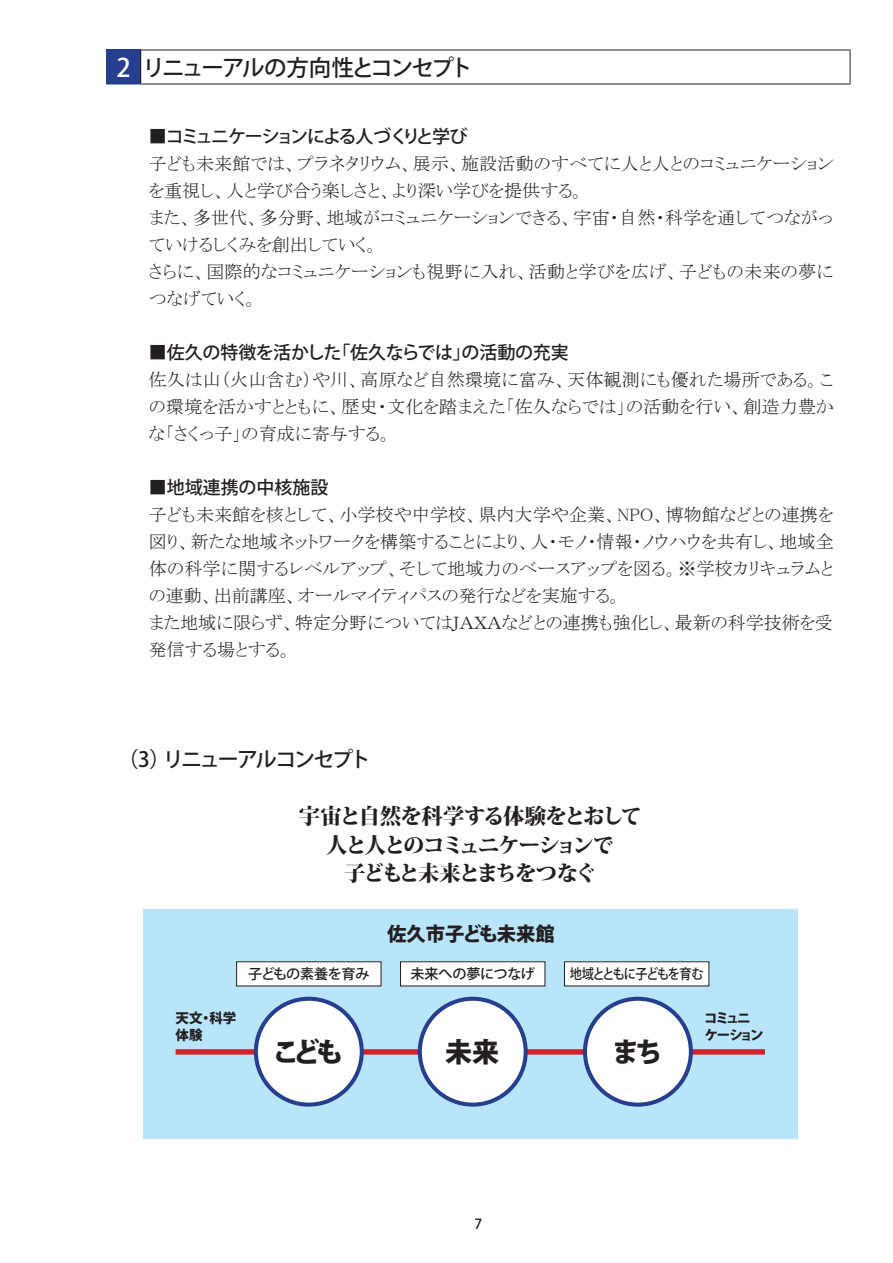
<style>
.page{position:relative;width:893px;height:1263px;background:#fff}
.page>*{position:absolute;margin:0;border:0;box-sizing:border-box;transform-origin:0 0}
.t1{font:800 27px "Koz Go Pro";letter-spacing:-.15em;color:#231f20}
.t2{font:500 22.5px "Koz Go Pro";letter-spacing:-.1em;color:#231f20}
.t3{font:800 21.45px/28.5px "Koz Min Pro";letter-spacing:-.11em;color:#231f20;text-align:center}
.t4{font:500 21px "Koz Go Pro";letter-spacing:-.11em;color:#231f20}
.t5{font:800 19.35px "Koz Go Pro";color:#231f20}
.t6{font:18px/27px "MS P Mincho";letter-spacing:.005em;color:#231f20}
.t7{font:500 18px "Koz Go Pro";letter-spacing:-.02em;color:#231f20}
.t8{font:500 18px "Koz Go Pro";letter-spacing:-.105em;color:#231f20}
.t9{font:500 18px "Koz Go Pro";color:#231f20}
.t10{font:500 14.1px "Koz Go Pro";letter-spacing:-.1em;color:#231f20;scale:.86 1}
.t11{font:500 14.1px "Koz Go Pro";letter-spacing:-.04em;color:#231f20}
.t12{font:500 14.1px "Koz Go Pro";letter-spacing:-.02em;color:#231f20}
.t13{font:500 13.8px "Koz Go Pro";color:#231f20}
.t14{font:800 13.5px/17.5px "Koz Go Pro";letter-spacing:-.16em;color:#231f20}
.t15{font:800 13.5px/17.5px "Koz Go Pro";letter-spacing:-.11em;color:#231f20}
.s1{font-size:25.5px;color:#fff}
</style>
<div class="page">
<div style="left:144px;top:909px;width:654px;height:230px;background:#b9e5fa"></div>
<div style="left:176px;top:1049px;width:589px;height:5px;background:#d1232a"></div>
<div style="left:107px;top:50px;width:34px;height:34px;background:#253f8e"></div>
<hr style="left:140px;top:50px;width:1px;height:34px;background:#231f20">
<hr style="left:106px;top:50px;width:35px;height:1px;background:#253f8e">
<hr style="left:106px;top:50px;width:1px;height:34px;background:#253f8e">
<hr style="left:106px;top:84px;width:35px;height:1px;background:#253f8e">
<hr style="left:141px;top:50px;width:709px;height:1px;background:#231f20">
<hr style="left:850px;top:50px;width:1px;height:34px;background:#231f20">
<hr style="left:141px;top:84px;width:709px;height:1px;background:#231f20">
<div style="left:237px;top:962px;width:144px;height:24px;background:#fff"></div>
<div style="left:400px;top:962px;width:145px;height:24px;background:#fff"></div>
<div style="left:564px;top:962px;width:145px;height:24px;background:#fff"></div>
<div style="left:256px;top:999px;width:106px;height:105px;background:#fff;border-radius:50%"></div>
<div style="left:254px;top:997px;width:110px;height:110px;border:4px solid #253f8e;border-radius:50%"></div>
<div style="left:420px;top:999px;width:106px;height:105px;background:#fff;border-radius:50%"></div>
<div style="left:418px;top:997px;width:110px;height:110px;border:4px solid #253f8e;border-radius:50%"></div>
<div style="left:585px;top:999px;width:106px;height:105px;background:#fff;border-radius:50%"></div>
<div style="left:583px;top:997px;width:110px;height:110px;border:4px solid #253f8e;border-radius:50%"></div>
<p class="t2" style="left:117px;top:53px;width:358px"><span class="s1">2</span> リニューアルの方向性とコンセプト</p>
<p class="t8" style="left:149px;top:125px;width:320px">■コミュニケーションによる人づくりと学び</p>
<p class="t6" style="left:149px;top:150px;width:686px">子ども未来館では、プラネタリウム、展示、施設活動のすべてに人と人とのコミュニケーションを重視し、人と学び合う楽しさと、より深い学びを提供する。<br>また、多世代、多分野、地域がコミュニケーションできる、宇宙・自然・科学を通してつながっていけるしくみを創出していく。<br>さらに、国際的なコミュニケーションも視野に入れ、活動と学びを広げ、子どもの未来の夢につなげていく。</p>
<p class="t7" style="left:149px;top:341px;width:422px">■佐久の特徴を活かした「佐久ならでは」の活動の充実</p>
<p class="t6" style="left:149px;top:366px;width:686px;text-align:justify">佐久は山（火山含む）や川、高原など自然環境に富み、天体観測にも優れた場所である。この環境を活かすとともに、歴史・文化を踏まえた「佐久ならでは」の活動を行い、創造力豊かな「さくっ子」の育成に寄与する。</p>
<p class="t9" style="left:149px;top:476px;width:181px">■地域連携の中核施設</p>
<p class="t6" style="left:149px;top:501px;width:686px">子ども未来館を核として、小学校や中学校、県内大学や企業、NPO、博物館などとの連携を図り、新たな地域ネットワークを構築することにより、人・モノ・情報・ノウハウを共有し、地域全体の科学に関するレベルアップ、そして地域力のベースアップを図る。※学校カリキュラムとの連動、出前講座、オールマイティパスの発行などを実施する。<br>また地域に限らず、特定分野についてはＪＡＸＡなどとの連携も強化し、最新の科学技術を受発信する場とする。</p>
<p class="t4" style="left:117px;top:746px;width:255px">（3）リニューアルコンセプト</p>
<p class="t3" style="left:299px;top:801px;width:344px">宇宙と自然を科学する体験をとおして人と人とのコミュニケーションで<br>子どもと未来とまちをつなぐ</p>
<p class="t5" style="left:387px;top:921px;width:169px">佐久市子ども未来館</p>
<p class="t11" style="left:248px;top:965px;width:123px">子どもの素養を育み</p>
<p class="t12" style="left:411px;top:965px;width:126px">未来への夢につなげ</p>
<p class="t10" style="left:570px;top:965px;width:157px">地域とともに子どもを育む</p>
<p class="t15" style="left:176px;top:1010px;width:62px">天文・科学体験</p>
<p class="t14" style="left:704px;top:1010px;width:61px">コミュニケーション</p>
<h1 class="t1" style="left:272px;top:1034px;width:72px">こども</h1>
<h1 class="t1" style="left:445px;top:1034px;width:55px">未来</h1>
<h1 class="t1" style="left:612px;top:1034px;width:51px">まち</h1>
<p class="t13" style="left:474px;top:1215px;width:9px">7</p>
</div>
